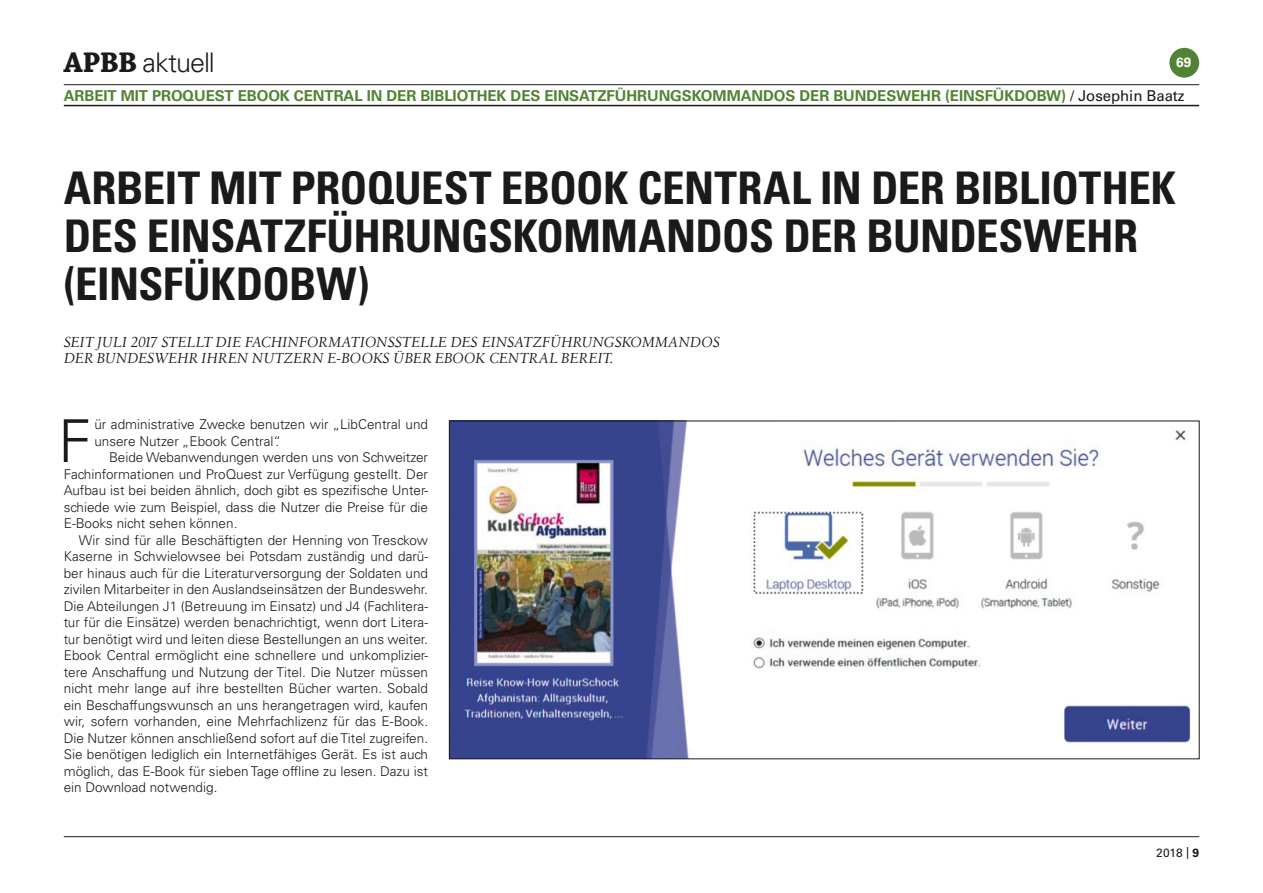
<style>
.page{position:relative;width:1263px;height:893px;background:#fff}
.page>*{position:absolute;margin:0;border:0;box-sizing:border-box;transform-origin:0 0}
.Lauftext_ohne_Einzug{font:300 59.25px "Univers LT Std";color:#1a1a18}
.Headline_30pt{font:700 condensed 45px/48px "Univers LT Std";letter-spacing:-.01em;color:#1a1a18}
.t1{font:300 27px "Univers LT Std";letter-spacing:-.04em;color:#1a1a18}
.Vorspann{font:italic 15px/16.5px "Birka LT Pro";color:#1a1a18}
.t2{font:700 15px "Univers LT Std";letter-spacing:-.005em;color:#528334}
.Lauftext_mit_Einzug{font:300 13.5px/16.5px "Univers LT Std";color:#1a1a18;text-align:justify}
.Lauftext_ohne_Einzug-2{font:300 13.5px/16.5px "Univers LT Std";color:#1a1a18}
.Lauftext_mit_Einzug-2{font:700 13.5px "Univers LT Std";color:#fff}
.t3{font:12px "Univers LT Std";color:#1a1a18}
.s1{font-family:"Chaparral Pro";font-weight:700;font-size:30px}
.s2{font-weight:400;color:#1a1a18}
.s3{font-weight:700}
</style>
<div class="page">
<hr style="left:64px;top:84px;width:1135px;height:1px;background:#1a1a18">
<hr style="left:64px;top:105px;width:1135px;height:1px;background:#1a1a18">
<hr style="left:64px;top:836px;width:1135px;height:1px;background:#1a1a18">
<div style="left:1169px;top:48px;width:30px;height:30px;background:#528334;border-radius:50%"></div>
<img style="left:451px;top:423px;width:740px;height:334px">
<h3 class="t1" style="left:64px;top:46px;width:153px"><span class="s1">APBB</span> aktuell</h3>
<p class="Lauftext_mit_Einzug-2" style="left:1176px;top:55px;width:17px">69</p>
<p class="t2" style="left:64px;top:87px;width:1122px">ARBEIT MIT PROQUEST EBOOK CENTRAL IN DER BIBLIOTHEK DES EINSATZFÜHRUNGSKOMMANDOS DER BUNDESWEHR (EINSFÜKDOBW) <span class="s2">/ Josephin Baatz</span></p>
<h1 class="Headline_30pt" style="left:64px;top:164px;width:1113px">ARBEIT MIT PROQUEST EBOOK CENTRAL IN DER BIBLIOTHEK</h1>
<h1 class="Headline_30pt" style="left:64px;top:212px;width:1076px">DES EINSATZFÜHRUNGSKOMMANDOS DER BUNDESWEHR (EINSFÜKDOBW)</h1>
<p class="Vorspann" style="left:64px;top:333px;width:658px">SEIT JULI 2017 STELLT DIE FACHINFORMATIONSSTELLE DES EINSATZFÜHRUNGSKOMMANDOS<br>DER BUNDESWEHR IHREN NUTZERN E-BOOKS ÜBER EBOOK CENTRAL BEREIT.</p>
<p class="Lauftext_ohne_Einzug" style="left:58px;top:405px;width:35px">F</p>
<p class="Lauftext_ohne_Einzug-2" style="left:94px;top:416px;width:335px">ür administrative Zwecke benutzen wir „LibCentral und unsere Nutzer „Ebook Central“.</p>
<p class="Lauftext_mit_Einzug" style="left:64px;top:449px;width:366px;text-indent:45px">Beide Webanwendungen werden uns von Schweitzer Fachinformationen und ProQuest zur Verfügung gestellt. Der Aufbau ist bei beiden ähnlich, doch gibt es spezifische Unter&shy;schiede wie zum Beispiel, dass die Nutzer die Preise für die E-Books nicht sehen können.</p>
<p class="Lauftext_mit_Einzug" style="left:64px;top:531px;width:366px;text-indent:15px">Wir sind für alle Beschäftigten der Henning von Tresckow Kaserne in Schwielowsee bei Potsdam zuständig und darü&shy;ber hinaus auch für die Literaturversorgung der Soldaten und zivilen Mitarbeiter in den Auslandseinsätzen der Bundeswehr.<br>Die Abteilungen J1 (Betreuung im Einsatz) und J4 (Fachlitera&shy;tur für die Einsätze) werden benachrichtigt, wenn dort Litera&shy;tur benötigt wird und leiten diese Bestellungen an uns weiter.<br>Ebook Central ermöglicht eine schnellere und unkomplizier&shy;tere Anschaffung und Nutzung der Titel. Die Nutzer müssen nicht mehr lange auf ihre bestellten Bücher warten. Sobald ein Beschaffungswunsch an uns herangetragen wird, kaufen wir, sofern vorhanden, eine Mehrfachlizenz für das E-Book.<br>Die Nutzer können anschließend sofort auf die Titel zugreifen.<br>Sie benötigen lediglich ein Internetfähiges Gerät. Es ist auch möglich, das E-Book für sieben Tage offline zu lesen. Dazu ist ein Download notwendig.</p>
<p class="t3" style="left:1156px;top:846px;width:45px">2018 | <span class="s3">9</span></p>
</div>
